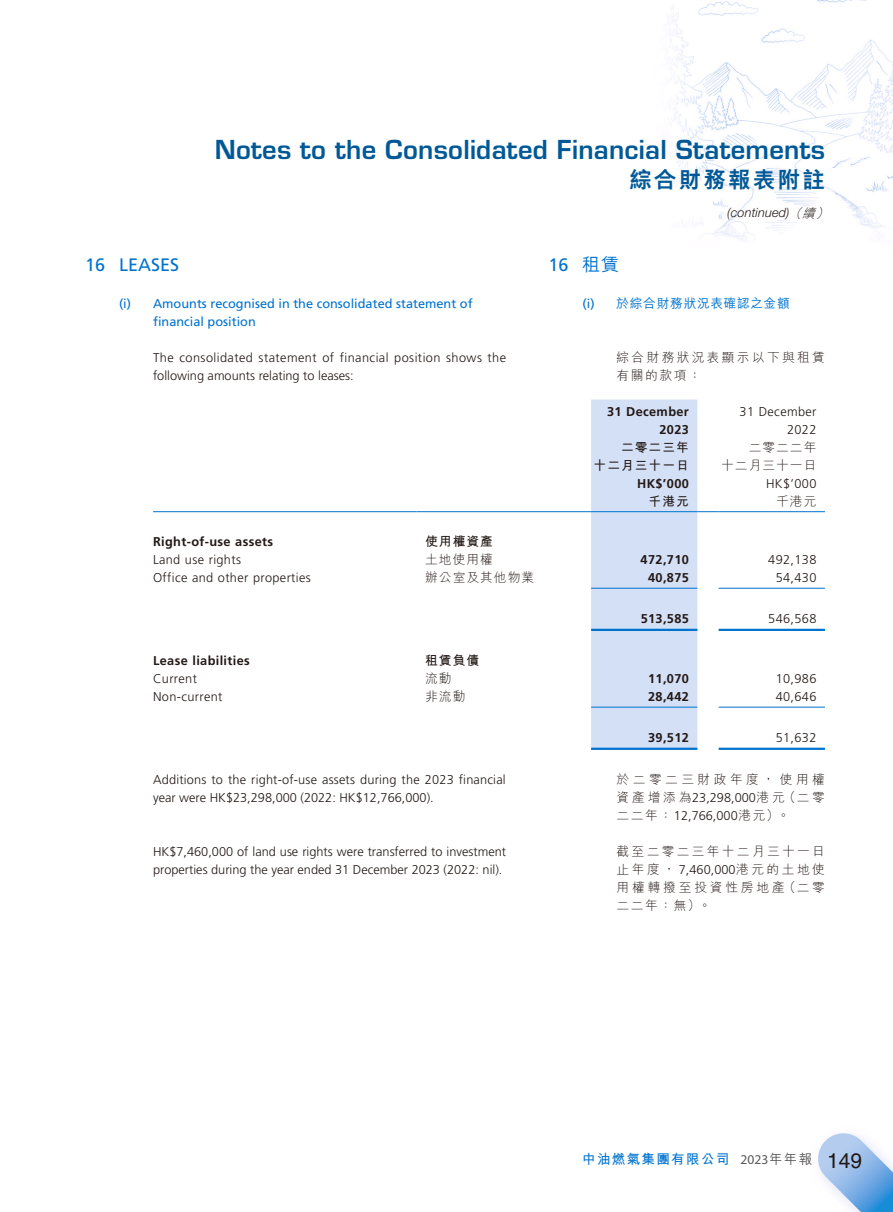
<style>
.page{position:relative;width:893px;height:1212px;background:#fff}
.page>*{position:absolute;margin:0;border:0;box-sizing:border-box;transform-origin:0 0}
.t1{font:600 25.5px "Eurostile LT Std";letter-spacing:.01em;color:#005997}
.t2{font:800 22.5px "M Hei HK";letter-spacing:.1em;color:#005997}
.t3{font:18px "Frutiger LT Std";color:#0073ce}
.t4{font:700 13.5px "M Hei HK";letter-spacing:.1em;color:#0073ce}
.t5{font:300 12.75px/18px "Frutiger LT Std";letter-spacing:.015em;color:#231916}
.t6{font:700 12.75px/18px "Frutiger LT Std";letter-spacing:.03em;color:#231916;text-align:right}
.t7{font:300 12.75px/18px "M Hei HK";letter-spacing:.18em;color:#231916}
.t8{font:300 12.75px/18px "Frutiger LT Std";letter-spacing:.035em;color:#231916}
.t9{font:12.75px/18px "Frutiger LT Std";color:#0073ce}
.t10{font:300 12.75px/18px "M Hei HK";letter-spacing:.27em;color:#231916}
.t11{font:700 12.75px/18px "M Hei HK";letter-spacing:.08em;color:#231916;text-align:right}
.t12{font:300 12.75px/18px "M Hei HK";letter-spacing:.08em;color:#231916;text-align:right}
.t13{font:500 12.75px "M Hei HK";letter-spacing:.055em;color:#0073ce}
.t14{font:italic 300 12.75px "Helvetica Neue LT Std";letter-spacing:.01em;color:#231916}
.s1{font-family:"M Hei HK"}
.s2{font-family:"M Hei HK";font-weight:500}
.s3{font-family:"Frutiger LT Std";font-weight:400}
.s4{font-family:"Frutiger LT Std"}
.s5{font-family:"Myriad Pro";font-weight:400;color:#595857}
.s6{font-weight:500;color:#595857}
.s7{font-family:"Helvetica LT Std";font-weight:400;font-size:21px;color:#231916}
</style>
<div class="page">
<img style="left:153px;top:0;width:740px;height:1212px">
<hr style="left:153px;top:511px;width:264px;height:1px;background:#0073ce">
<hr style="left:417px;top:511px;width:174px;height:1px;background:#0073ce">
<svg style="left:591px;top:399px;width:128px;height:351px"></svg>
<hr style="left:719px;top:511px;width:106px;height:1px;background:#0073ce">
<hr style="left:591px;top:588px;width:106px;height:1px;background:#0073ce">
<hr style="left:719px;top:588px;width:106px;height:1px;background:#0073ce">
<hr style="left:591px;top:629px;width:106px;height:2px;background:#0073ce">
<hr style="left:719px;top:629px;width:106px;height:2px;background:#0073ce">
<hr style="left:591px;top:707px;width:106px;height:1px;background:#0073ce">
<hr style="left:719px;top:707px;width:106px;height:1px;background:#0073ce">
<hr style="left:591px;top:748px;width:106px;height:2px;background:#0073ce">
<hr style="left:719px;top:748px;width:106px;height:2px;background:#0073ce">
<h1 class="t1" style="left:215px;top:134px;width:612px">Notes to the Consolidated Financial Statements</h1>
<h2 class="t2" style="left:629px;top:168px;width:197px">綜合財務報表附註</h2>
<h3 class="t3" style="left:85px;top:254px;width:96px">16 LEASES</h3>
<p class="t9" style="left:153px;top:294px;width:321px;text-indent:-34px">(i) Amounts recognised in the consolidated statement of financial position</p>
<p class="t8" style="left:153px;top:349px;width:355px">The consolidated statement of financial position shows the following amounts relating to leases:</p>
<p class="t14" style="left:727px;top:205px;width:106px">(continued)<span class="s1">（續）</span></p>
<h3 class="t3" style="left:549px;top:254px;width:72px">16 <span class="s2">租賃</span></h3>
<p class="t13" style="left:583px;top:294px;width:209px"><span class="s3">(i)</span> 於綜合財務狀況表確認之金額</p>
<p class="t7" style="left:617px;top:348px;width:210px">綜合財務狀況表顯示以下與租賃有關的款項：</p>
<p class="t6" style="left:607px;top:402px;width:83px">31 December<br>2023</p>
<p class="t5" style="left:740px;top:403px;width:78px;text-align:right">31 December<br>2022</p>
<p class="t11" style="left:594px;top:437px;width:97px">二零二三年<br>十二月三十一日</p>
<p class="t12" style="left:721px;top:438px;width:97px">二零二二年<br>十二月三十一日</p>
<p class="t6" style="left:637px;top:475px;width:53px">HK$’000</p>
<p class="t5" style="left:766px;top:475px;width:52px">HK$’000</p>
<p class="t11" style="left:649px;top:491px;width:42px">千港元</p>
<p class="t7" style="left:776px;top:492px;width:42px">千港元</p>
<p class="t6" style="left:153px;top:533px;width:122px">Right-of-use assets</p>
<p class="t11" style="left:425px;top:532px;width:69px">使用權資產</p>
<p class="t5" style="left:153px;top:551px;width:89px">Land use rights</p>
<p class="t7" style="left:425px;top:551px;width:69px">土地使用權</p>
<p class="t6" style="left:641px;top:551px;width:50px">472,710</p>
<p class="t5" style="left:768px;top:551px;width:50px">492,138</p>
<p class="t5" style="left:153px;top:569px;width:159px">Office and other properties</p>
<p class="t12" style="left:425px;top:569px;width:110px">辦公室及其他物業</p>
<p class="t6" style="left:648px;top:569px;width:42px">40,875</p>
<p class="t5" style="left:776px;top:569px;width:42px">54,430</p>
<p class="t6" style="left:641px;top:610px;width:50px">513,585</p>
<p class="t5" style="left:768px;top:610px;width:50px">546,568</p>
<p class="t6" style="left:153px;top:652px;width:98px">Lease liabilities</p>
<p class="t11" style="left:425px;top:651px;width:55px">租賃負債</p>
<p class="t5" style="left:153px;top:670px;width:45px">Current</p>
<p class="t7" style="left:425px;top:669px;width:28px">流動</p>
<p class="t6" style="left:648px;top:670px;width:42px">11,070</p>
<p class="t5" style="left:776px;top:670px;width:42px">10,986</p>
<p class="t5" style="left:153px;top:688px;width:71px">Non-current</p>
<p class="t7" style="left:425px;top:687px;width:42px">非流動</p>
<p class="t6" style="left:648px;top:688px;width:42px">28,442</p>
<p class="t5" style="left:776px;top:688px;width:42px">40,646</p>
<p class="t6" style="left:648px;top:728px;width:42px">39,512</p>
<p class="t5" style="left:776px;top:729px;width:42px">51,632</p>
<p class="t5" style="left:153px;top:771px;width:354px">Additions to the right-of-use assets during the 2023 financial year were HK$23,298,000 (2022: HK$12,766,000).</p>
<p class="t10" style="left:617px;top:770px;width:210px">於二零二三財政年度，使用權資產增添為<span class="s4">23,298,000</span>港元（二零</p>
<p class="t5" style="left:617px;top:807px;width:175px"><span class="s1">二二年：</span>12,766,000<span class="s1">港元）。</span></p>
<p class="t7" style="left:617px;top:842px;width:210px;text-align:justify">截至二零二三年十二月三十一日止年度， <span class="s4">7,460,000</span>港元的土地使用權轉撥至投資性房地產（二零二二年：無）。</p>
<p class="t5" style="left:153px;top:843px;width:354px">HK$7,460,000 of land use rights were transferred to investment properties during the year ended 31 December 2023 (2022: nil).</p>
<p class="t4" style="left:582px;top:1149px;width:281px">中油燃氣集團有限公司 <span class="s5">2023</span><span class="s6">年年報</span> <span class="s7">149</span></p>
</div>
